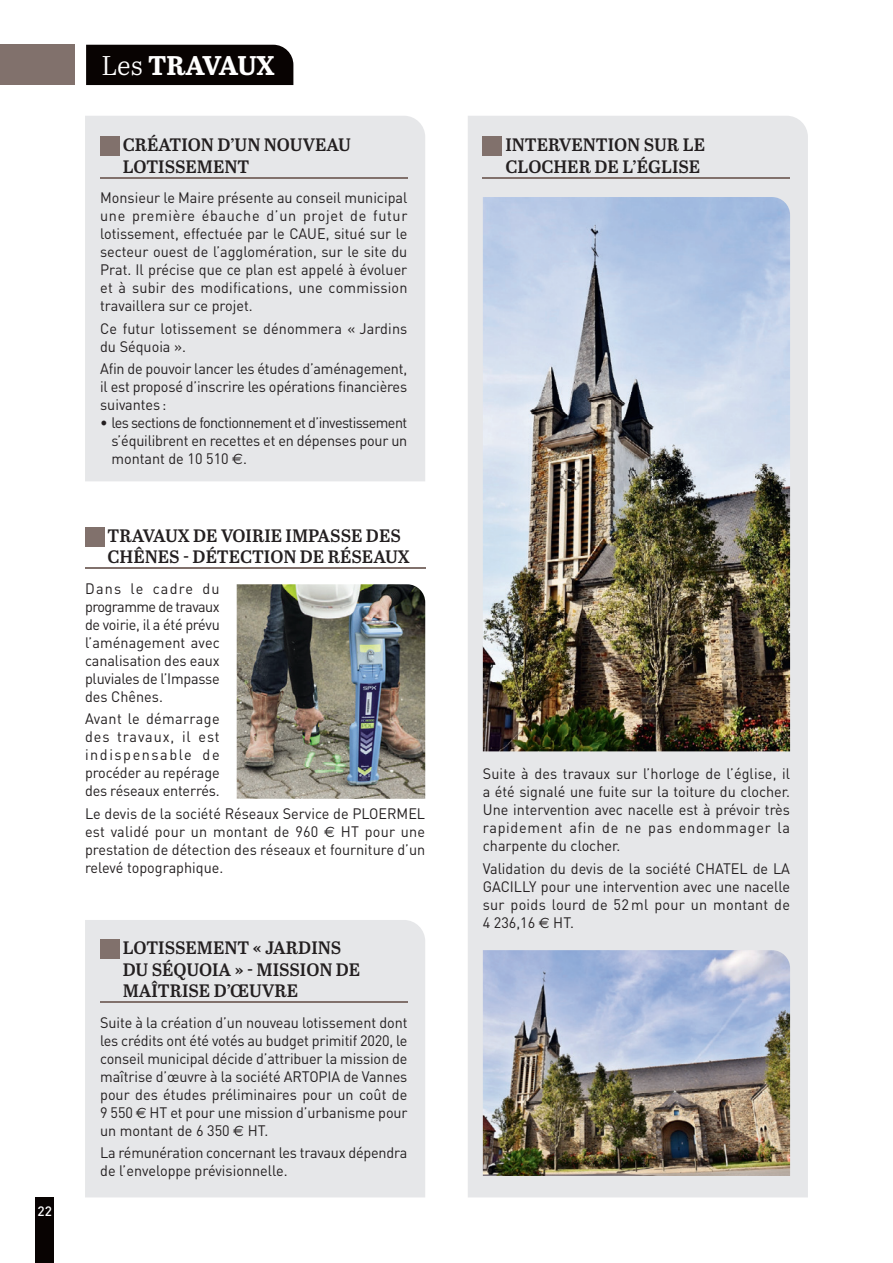
<style>
.page{position:relative;width:893px;height:1263px;background:#fff}
.page>*{position:absolute;margin:0;border:0;box-sizing:border-box;transform-origin:0 0}
.t1{font:700 27px "Abril Text";letter-spacing:-.02em;color:#fff}
.t2{font:600 18px/21.6px "Abril Text";color:#231f20}
.t3{font:15px/18px "DIN";color:#231f20;text-align:justify;scale:.96 1}
.t4{font:500 13.5px "DIN";color:#fff}
.s1{font-family:"Abril Text Lt";font-weight:400}
.s2{font-family:"Euro Sans"}
</style>
<div class="page">
<div style="left:36px;top:1197px;width:18px;height:66px;background:#080302"></div>
<div style="left:86px;top:45px;width:207px;height:40px;background:#080302"></div>
<div style="left:0;top:45px;width:74px;height:40px;background:#81716c"></div>
<div style="left:85px;top:116px;width:340px;height:365px;background:#e6e7e9"></div>
<div style="left:85px;top:920px;width:340px;height:277px;background:#e6e7e9"></div>
<div style="left:468px;top:116px;width:340px;height:1081px;background:#e6e7e9"></div>
<hr style="left:100px;top:177px;width:307px;height:1px;background:#81716c">
<div style="left:100px;top:136px;width:19px;height:19px;background:#81716c"></div>
<hr style="left:483px;top:177px;width:307px;height:1px;background:#81716c">
<div style="left:483px;top:136px;width:19px;height:19px;background:#81716c"></div>
<hr style="left:100px;top:1001px;width:307px;height:2px;background:#81716c">
<div style="left:100px;top:939px;width:19px;height:19px;background:#81716c"></div>
<hr style="left:85px;top:568px;width:340px;height:1px;background:#81716c">
<div style="left:85px;top:527px;width:19px;height:19px;background:#81716c"></div>
<img style="left:483px;top:950px;width:307px;height:226px">
<img style="left:237px;top:584px;width:188px;height:215px">
<img style="left:483px;top:197px;width:307px;height:554px">
<p class="t4" style="left:37px;top:1202px;width:16px">22</p>
<h1 class="t1" style="left:102px;top:46px;width:174px"><span class="s1">Les</span> TRAVAUX</h1>
<p class="t2" style="left:123px;top:133px;width:230px">CRÉATION D’UN NOUVEAU<br>LOTISSEMENT</p>
<p class="t3" style="left:100px;top:189px;width:322px">Monsieur le Maire présente au conseil municipal une première ébauche d’un projet de futur lotissement, effectuée par le CAUE, situé sur le secteur ouest de l’agglomération, sur le site du Prat. Il précise que ce plan est appelé à évoluer et à subir des modifications, une commission travaillera sur ce projet.</p>
<p class="t3" style="left:100px;top:319px;width:322px">Ce futur lotissement se dénommera « Jardins du Séquoia ».</p>
<p class="t3" style="left:100px;top:359px;width:321px">Afin de pouvoir lancer les études d’aménagement, il est proposé d’inscrire les opérations financières suivantes :</p>
<p class="t3" style="left:111px;top:413px;width:310px;text-indent:-11px">• les sections de fonctionnement et d’investissement s’équilibrent en recettes et en dépenses pour un montant de 10 510 <span class="s2">€</span>.</p>
<p class="t2" style="left:108px;top:524px;width:304px">TRAVAUX DE VOIRIE IMPASSE DES<br>CHÊNES - DÉTECTION DE RÉSEAUX</p>
<p class="t3" style="left:85px;top:579px;width:142px">Dans le cadre du programme de travaux de voirie, il a été prévu l’aménagement avec canalisation des eaux pluviales de l’Impasse des Chênes.</p>
<p class="t3" style="left:85px;top:710px;width:142px">Avant le démarrage des travaux, il est indispensable de procéder au repérage des réseaux enterrés.</p>
<p class="t3" style="left:85px;top:804px;width:356px">Le devis de la société Réseaux Service de PLOERMEL est validé pour un montant de 960 <span class="s2">€</span> HT pour une prestation de détection des réseaux et fourniture d’un relevé topographique.</p>
<p class="t2" style="left:123px;top:936px;width:239px">LOTISSEMENT « JARDINS<br>DU SÉQUOIA » - MISSION DE<br>MAÎTRISE D’ŒUVRE</p>
<p class="t3" style="left:100px;top:1013px;width:322px">Suite à la création d’un nouveau lotissement dont les crédits ont été votés au budget primitif 2020, le conseil municipal décide d’attribuer la mission de maîtrise d’œuvre à la société ARTOPIA de Vannes pour des études préliminaires pour un coût de 9 550 <span class="s2">€</span> HT et pour une mission d’urbanisme pour un montant de 6 350 <span class="s2">€</span> HT.</p>
<p class="t3" style="left:100px;top:1143px;width:321px">La rémunération concernant les travaux dépendra de l’enveloppe prévisionnelle.</p>
<p class="t2" style="left:505px;top:133px;width:201px">INTERVENTION SUR LE<br>CLOCHER DE L’ÉGLISE</p>
<p class="t3" style="left:483px;top:765px;width:322px">Suite à des travaux sur l’horloge de l’église, il a été signalé une fuite sur la toiture du clocher.<br>Une intervention avec nacelle est à prévoir très rapidement afin de ne pas endommager la charpente du clocher.</p>
<p class="t3" style="left:483px;top:859px;width:322px">Validation du devis de la société CHATEL de LA GACILLY pour une intervention avec une nacelle sur poids lourd de 52 ml pour un montant de 4 236,16 <span class="s2">€</span> HT.</p>
</div>
